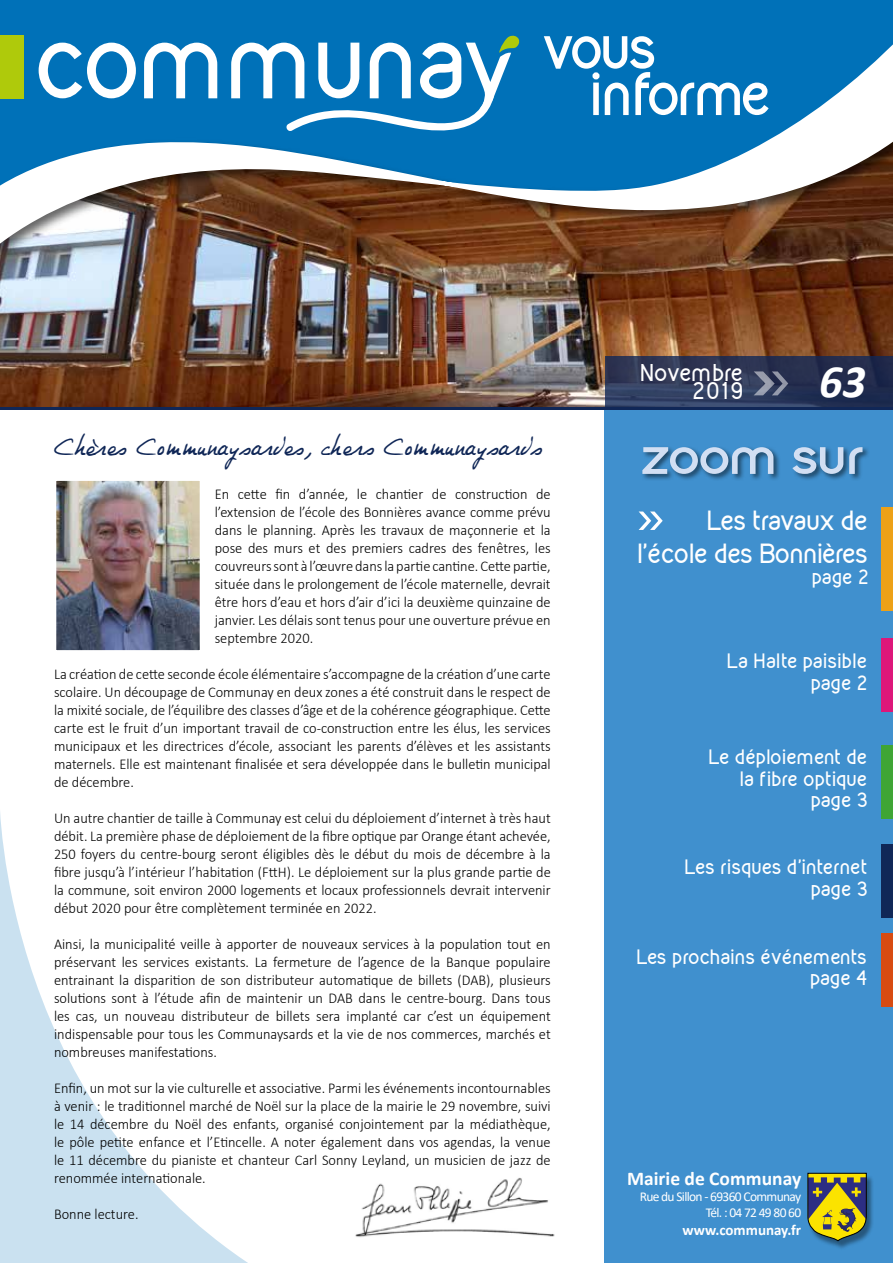
<style>
.page{position:relative;width:893px;height:1263px;background:#fff}
.page>*{position:absolute;margin:0;border:0;box-sizing:border-box;transform-origin:0 0}
.t1{font:700 72px "Nirmala UI";color:#fff}
.t2{font:55.5px "Nirmala UI";color:#fff}
.t3{font:italic 700 46.5px "Calibri";color:#fff}
.t4{font:41.1px "Kirvy";letter-spacing:-.025em;color:#d2dff3;scale:1.2 1}
.t5{font:700 24px/32.4px "Kirvy";letter-spacing:-.03em;color:#fff;text-align:right}
.t6{font:700 21px/18px "Kirvy";letter-spacing:-.015em;color:#fff;text-align:right}
.t7{font:700 19.5px "Calibri";color:#fff}
.t8{font:19.2px "Philing";color:#102757}
.t9{font:700 18px/21.6px "Kirvy";letter-spacing:-.005em;color:#fff;text-align:right}
.t10{font:300 15px/18px "Calibri";color:#000;text-align:justify;scale:.96 1}
.t11{font:700 15px "Calibri";color:#fff}
.t12{font:13.5px/16.2px "Calibri";letter-spacing:-.05em;color:#fff;text-align:right}
.s1{font-weight:400}
</style>
<div class="page">
<img style="left:0;top:274px;width:893px;height:133px">
<svg style="left:0;top:813px;width:248px;height:450px"></svg>
<img style="left:355px;top:1177px;width:200px;height:60px">
<div style="left:605px;top:409px;width:288px;height:854px;background:#4090ce"></div>
<svg style="left:605px;top:356px;width:288px;height:51px;background:#2b3556"></svg>
<div style="left:808px;top:1175px;width:66px;height:75px;background:#000;opacity:.4"></div>
<svg style="left:808px;top:1173px;width:58px;height:68px;background:#948e3c"></svg>
<div style="left:641px;top:445px;width:229px;height:36px;background:#000;opacity:.51"></div>
<svg style="left:641px;top:446px;width:133px;height:29px"></svg>
<svg style="left:791px;top:446px;width:72px;height:29px"></svg>
<img style="left:57px;top:482px;width:142px;height:167px">
<div style="left:54px;top:479px;width:148px;height:173px;border:2px solid #fff"></div>
<hr style="left:0;top:407px;width:893px;height:2px;background:#102757">
<div style="left:881px;top:933px;width:12px;height:74px;background:#d84b11"></div>
<div style="left:881px;top:507px;width:12px;height:104px;background:#eda117"></div>
<div style="left:0;top:0;width:893px;height:33px;background:#0071b8"></div>
<div style="left:881px;top:745px;width:12px;height:74px;background:#3fa535"></div>
<div style="left:881px;top:638px;width:12px;height:74px;background:#dd177a"></div>
<div style="left:0;top:33px;width:893px;height:241px;background:#000;opacity:.6"></div>
<svg style="left:0;top:36px;width:893px;height:223px"></svg>
<svg style="left:39px;top:43px;width:97px;height:55px"></svg>
<svg style="left:144px;top:43px;width:73px;height:55px"></svg>
<svg style="left:231px;top:36px;width:288px;height:95px"></svg>
<svg style="left:542px;top:35px;width:229px;height:82px"></svg>
<div style="left:0;top:36px;width:23px;height:63px;background:#afca0b"></div>
<div style="left:881px;top:844px;width:12px;height:74px;background:#102757"></div>
<p class="t8" style="left:54px;top:437px;width:490px">Chères Communaysardes, chers Communaysards</p>
<p class="t10" style="left:215px;top:485px;width:351px">En cette fin d’année, le chantier de construction de l’extension de l’école des Bonnières avance comme prévu dans le planning. Après les travaux de maçonnerie et la pose des murs et des premiers cadres des fenêtres, les couvreurs sont à l’œuvre dans la partie cantine. Cette partie, située dans le prolongement de l’école maternelle, devrait être hors d’eau et hors d’air d’ici la deuxième quinzaine de janvier. Les délais sont tenus pour une ouverture prévue en septembre 2020.</p>
<p class="t10" style="left:54px;top:665px;width:519px">La création de cette seconde école élémentaire s’accompagne de la création d’une carte scolaire. Un découpage de Communay en deux zones a été construit dans le respect de la mixité sociale, de l’équilibre des classes d’âge et de la cohérence géographique. Cette carte est le fruit d’un important travail de co-construction entre les élus, les services municipaux et les directrices d’école, associant les parents d’élèves et les assistants maternels. Elle est maintenant finalisée et sera développée dans le bulletin municipal de décembre.</p>
<p class="t10" style="left:54px;top:809px;width:519px">Un autre chantier de taille à Communay est celui du déploiement d’internet à très haut débit. La première phase de déploiement de la fibre optique par Orange étant achevée, 250 foyers du centre-bourg seront éligibles dès le début du mois de décembre à la fibre jusqu’à l’intérieur l’habitation (FttH). Le déploiement sur la plus grande partie de la commune, soit environ 2000 logements et locaux professionnels devrait intervenir début 2020 pour être complètement terminée en 2022.</p>
<p class="t10" style="left:54px;top:935px;width:519px">Ainsi, la municipalité veille à apporter de nouveaux services à la population tout en préservant les services existants. La fermeture de l’agence de la Banque populaire entrainant la disparition de son distributeur automatique de billets (DAB), plusieurs solutions sont à l’étude afin de maintenir un DAB dans le centre-bourg. Dans tous les cas, un nouveau distributeur de billets sera implanté car c’est un équipement indispensable pour tous les Communaysards et la vie de nos commerces, marchés et nombreuses manifestations.</p>
<p class="t10" style="left:54px;top:1079px;width:519px">Enfin, un mot sur la vie culturelle et associative. Parmi les événements incontournables à venir : le traditionnel marché de Noël sur la place de la mairie le 29 novembre, suivi le 14 décembre du Noël des enfants, organisé conjointement par la médiathèque, le pôle petite enfance et l’Etincelle. A noter également dans vos agendas, la venue le 11 décembre du pianiste et chanteur Carl Sonny Leyland, un musicien de jazz de renommée internationale.</p>
<p class="t10" style="left:54px;top:1205px;width:90px">Bonne lecture.</p>
<h3 class="t6" style="left:640px;top:363px;width:104px">Novembre<br>2019</h3>
<h3 class="t3" style="left:819px;top:348px;width:49px">63</h3>
<h1 class="t1" style="left:752px;top:315px;width:41px">›<span class="s1">›</span></h1>
<h3 class="t4" style="left:641px;top:429px;width:187px">zoom sur</h3>
<h3 class="t5" style="left:638px;top:504px;width:232px">Les travaux de l'école des Bonnières</h3>
<p class="t9" style="left:812px;top:566px;width:58px">page 2</p>
<h2 class="t2" style="left:636px;top:471px;width:30px">››</h2>
<p class="t9" style="left:727px;top:650px;width:142px">La Halte paisible page 2</p>
<p class="t9" style="left:709px;top:746px;width:160px">Le déploiement de la fibre optique page 3</p>
<p class="t9" style="left:685px;top:856px;width:184px">Les risques d'internet page 3</p>
<p class="t9" style="left:637px;top:945px;width:232px">Les prochains événements page 4</p>
<h3 class="t7" style="left:627px;top:1164px;width:176px">Mairie de Communay</h3>
<p class="t12" style="left:640px;top:1188px;width:163px">Rue du Sillon - 69360 Communay<br>Tél. : 04 72 49 80 60</p>
<p class="t11" style="left:682px;top:1219px;width:120px">www.communay.fr</p>
</div>
